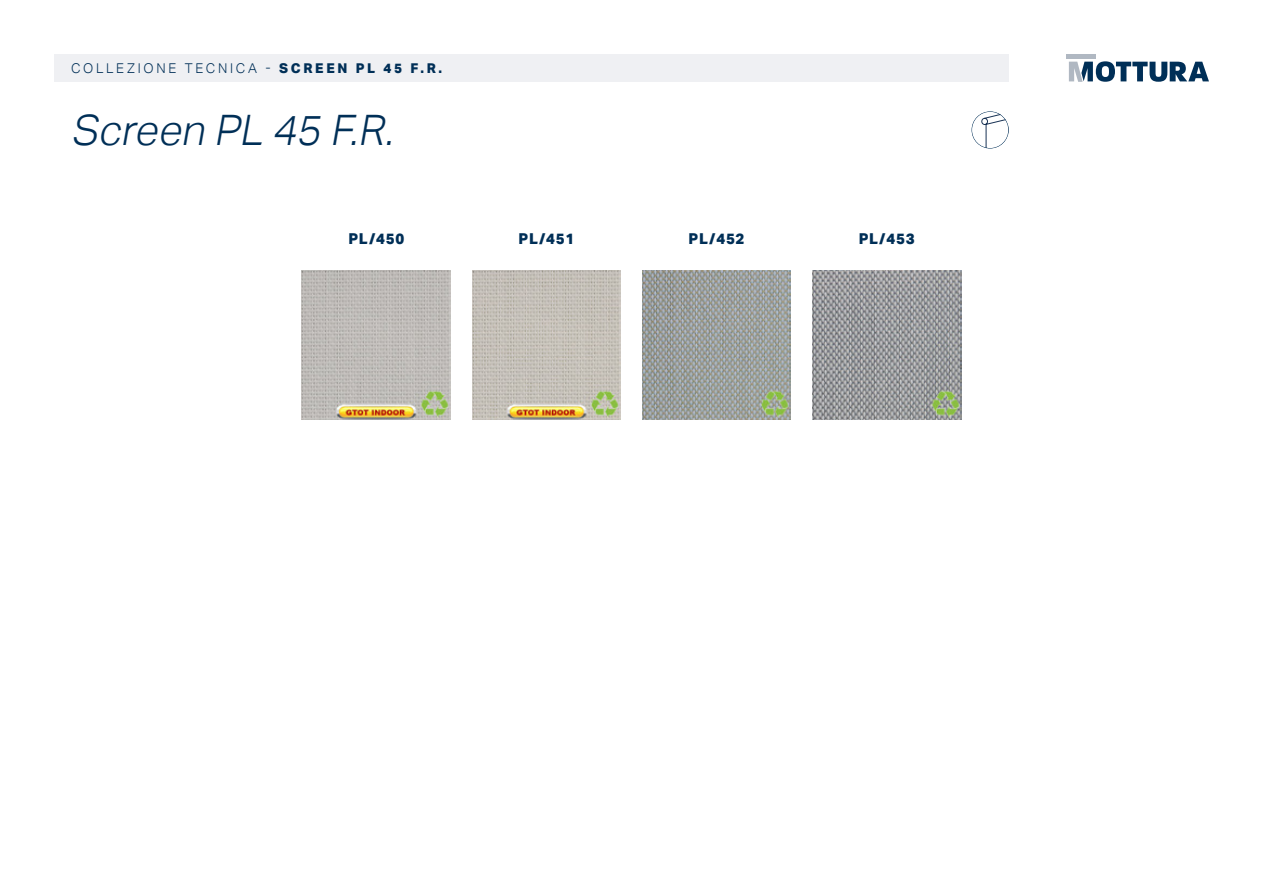
<style>
.page{position:relative;width:1263px;height:893px;background:#fff}
.page>*{position:absolute;margin:0;border:0;box-sizing:border-box;transform-origin:0 0}
.t1{font:italic 300 42px "Aktiv Grotesk";color:#002f57}
.t2{font:800 15px "Aktiv Grotesk";letter-spacing:.05em;color:#002f57}
.t3{font:300 13.5px "Aktiv Grotesk";letter-spacing:.2em;color:#002f57}
.s1{font-weight:800}
</style>
<div class="page">
<div style="left:54px;top:54px;width:955px;height:28px;background:#eff0f3"></div>
<hr style="left:1066px;top:54px;width:29px;height:4px;background:#b0b8c2">
<svg style="left:1069px;top:61px;width:140px;height:21px"></svg>
<svg style="left:981px;top:112px;width:28px;height:35px"></svg>
<div style="left:971px;top:111px;width:38px;height:38px;border:1px solid #002f57;border-radius:50%"></div>
<img style="left:302px;top:271px;width:149px;height:148px">
<img style="left:472px;top:271px;width:149px;height:148px">
<img style="left:642px;top:271px;width:149px;height:148px">
<img style="left:812px;top:271px;width:149px;height:148px">
<p class="t3" style="left:71px;top:60px;width:373px">COLLEZIONE TECNICA - <span class="s1">SCREEN PL 45 F.R.</span></p>
<h1 class="t1" style="left:71px;top:106px;width:338px">ScreenPL45F.R.</h1>
<p class="t2" style="left:348px;top:230px;width:57px">PL/450</p>
<p class="t2" style="left:518px;top:230px;width:57px">PL/451</p>
<p class="t2" style="left:689px;top:230px;width:57px">PL/452</p>
<p class="t2" style="left:859px;top:230px;width:57px">PL/453</p>
</div>
